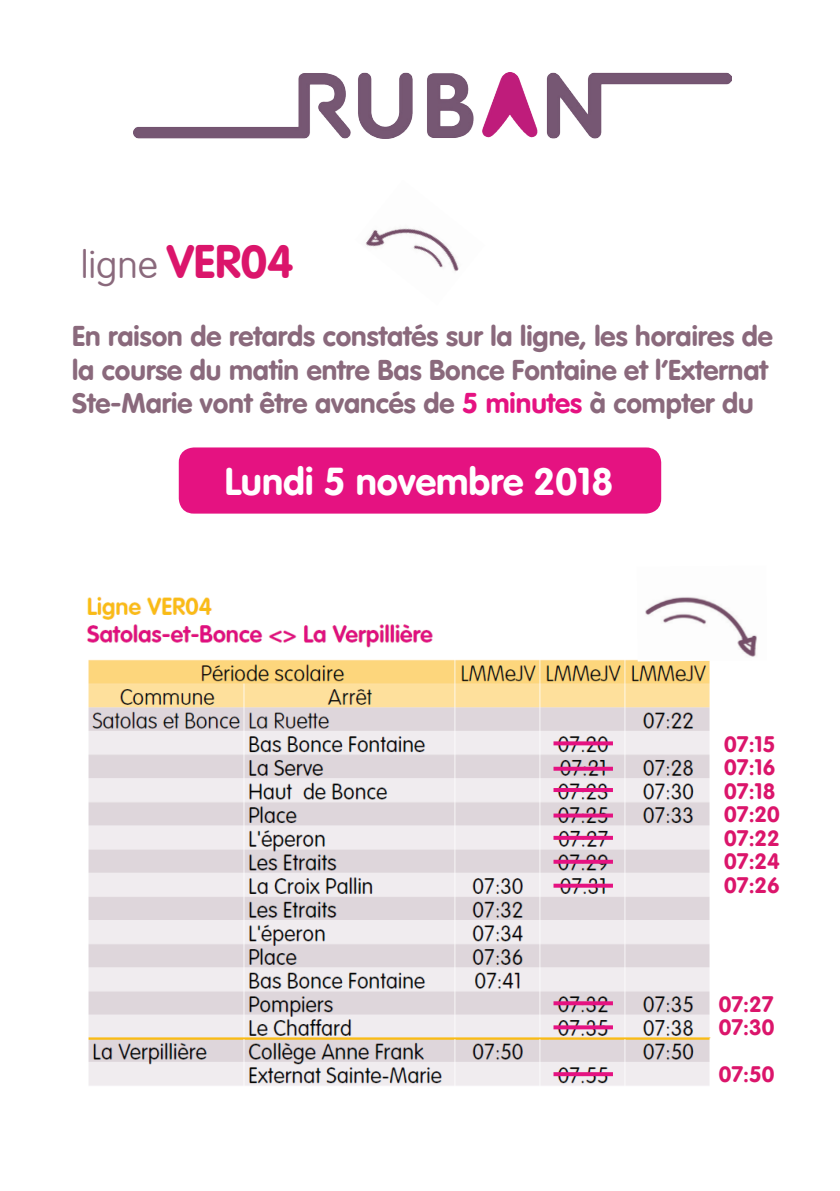
<style>
.page{position:relative;width:840px;height:1191px;background:#fff}
.page>*{position:absolute;margin:0;border:0;box-sizing:border-box;transform-origin:0 0}
.t1{font:38px "VAG Rounded Bold";color:#fff}
.t2{font:100 38px "VAG Rounded";color:#8a697c}
.t3{font:28px/33.6px "VAG Rounded Bold";color:#8a697c}
.t4{font:22px/23.4px "VAG Rounded Bold";color:#db156b}
.s1{font-family:"VAG Rounded Bold";font-weight:400;font-size:46px;color:#db156b}
.s2{color:#e51281}
</style>
<div class="page">
<img style="left:87px;top:596px;width:624px;height:490px">
<svg style="left:553px;top:741px;width:59px;height:4px"></svg>
<img style="left:134px;top:72px;width:596px;height:66px">
<img style="left:365px;top:228px;width:94px;height:44px">
<div style="left:179px;top:447px;width:481px;height:66px;background:#e51281;border-radius:15px"></div>
<svg style="left:553px;top:766px;width:59px;height:4px"></svg>
<hr style="left:553px;top:788px;width:59px;height:4px;background:#e51281">
<img style="left:636px;top:596px;width:121px;height:65px">
<svg style="left:553px;top:813px;width:59px;height:4px"></svg>
<svg style="left:553px;top:836px;width:59px;height:4px"></svg>
<svg style="left:553px;top:859px;width:59px;height:4px"></svg>
<svg style="left:553px;top:883px;width:59px;height:4px"></svg>
<svg style="left:553px;top:1001px;width:59px;height:4px"></svg>
<svg style="left:553px;top:1025px;width:59px;height:4px"></svg>
<svg style="left:553px;top:1072px;width:59px;height:4px"></svg>
<h1 class="t2" style="left:81px;top:243px;width:214px">ligne <span class="s1">VER04</span></h1>
<p class="t3" style="left:72px;top:319px;width:702px">En raison de retards constatés sur la ligne, les horaires de la course du matin entre Bas Bonce Fontaine et l’Externat<br>Ste-Marie vont être avancés de <span class="s2">5 minutes</span> à compter du</p>
<h1 class="t1" style="left:225px;top:459px;width:390px">Lundi 5 novembre 2018</h1>
<p class="t4" style="left:723px;top:732px;width:53px">07:15</p>
<p class="t4" style="left:723px;top:755px;width:57px">07:16<br>07:18<br>07:20<br>07:22<br>07:24<br>07:26</p>
<p class="t4" style="left:718px;top:992px;width:57px">07:27<br>07:30</p>
<p class="t4" style="left:718px;top:1062px;width:57px">07:50</p>
</div>
